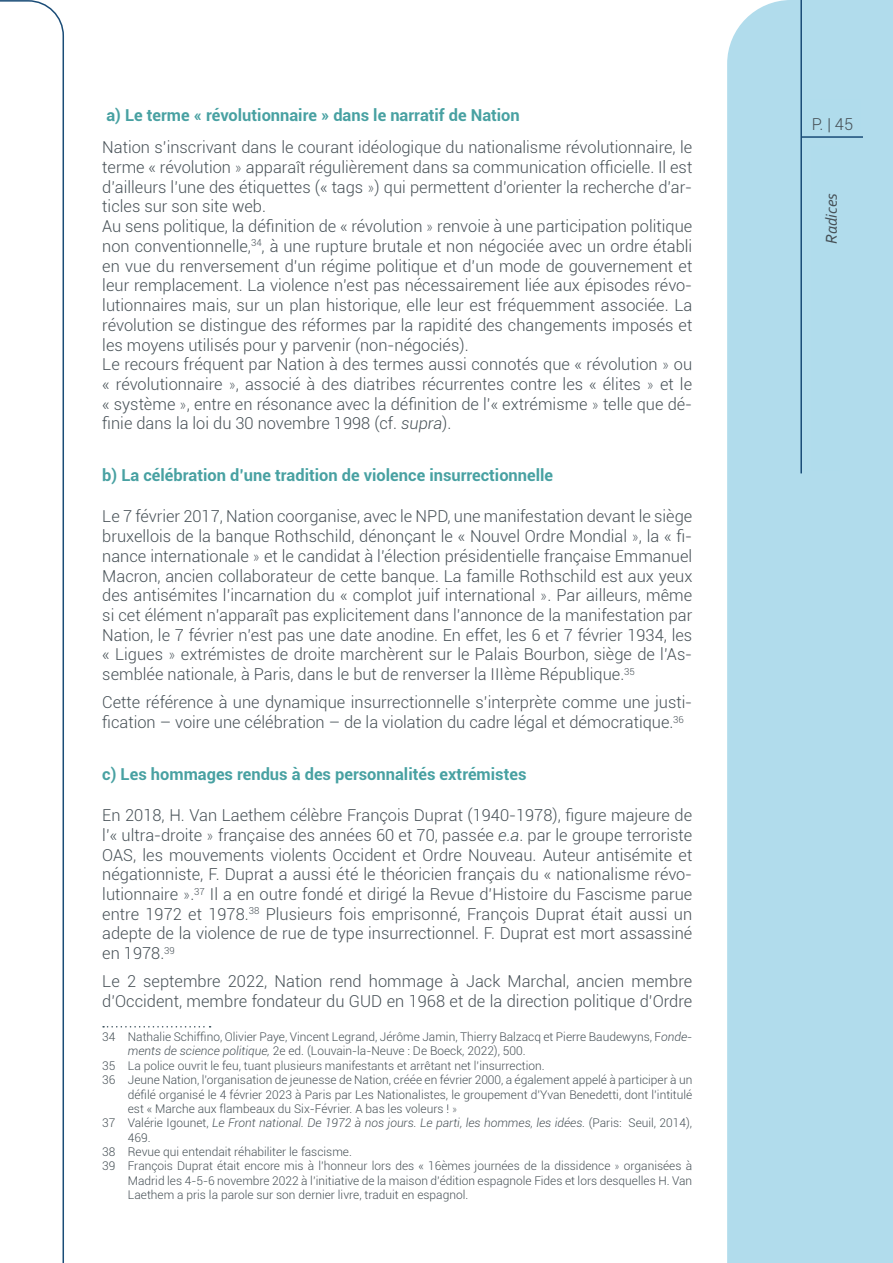
<style>
.page{position:relative;width:893px;height:1263px;background:#fff}
.page>*{position:absolute;margin:0;border:0;box-sizing:border-box;transform-origin:0 0}
.t1{font:300 16.5px/19.8px "Roboto";color:#465056}
.t2{font:700 16.5px "Roboto";color:#48a1a2}
.t3{font:italic 16.5px "Corbel";color:#465056}
.t4{font:300 12px "Roboto";color:#465056}
.t5{font:italic 300 12px "Roboto";color:#465056}
.s1{font-family:"Lato"}
.s2{font-style:italic}
.s3{font-style:normal}
</style>
<div class="page">
<svg style="left:0;top:0;width:64px;height:1263px"></svg>
<div style="left:727px;top:0;width:166px;height:1263px;background:#b1dcec"></div>
<hr style="left:800px;top:0;width:2px;height:473px;background:#1a4c77">
<div style="left:804px;top:99px;width:57px;height:33px;background:#b0dcec"></div>
<hr style="left:802px;top:136px;width:61px;height:2px;background:#1a4c77">
<div style="left:811px;top:146px;width:28px;height:324px;background:#b0dcec"></div>
<svg style="left:103px;top:1026px;width:108px;height:1px"></svg>
<p class="t2" style="left:106px;top:103px;width:415px">a) Le terme « révolutionnaire » dans le narratif de Nation</p>
<p class="t1" style="left:102px;top:137px;width:592px">Nation s’inscrivant dans le courant idéologique du nationalisme révolutionnaire, le terme « révolution <span class="s1">»</span> apparaît régulièrement dans sa communication officielle. Il est d’ailleurs l’une des étiquettes (« tags <span class="s1">»</span>) qui permettent d’orienter la recherche d’ar&shy;ticles sur son site web.<br>Au sens politique, la définition de « révolution <span class="s1">»</span> renvoie à une participation politique non conventionnelle,<sup>34</sup>, à une rupture brutale et non négociée avec un ordre établi en vue du renversement d’un régime politique et d’un mode de gouvernement et leur remplacement. La violence n’est pas nécessairement liée aux épisodes révo&shy;lutionnaires mais, sur un plan historique, elle leur est fréquemment associée. La révolution se distingue des réformes par la rapidité des changements imposés et les moyens utilisés pour y parvenir (non-négociés).<br>Le recours fréquent par Nation à des termes aussi connotés que « révolution <span class="s1">»</span> ou « révolutionnaire <span class="s1">»</span>, associé à des diatribes récurrentes contre les « élites <span class="s1">»</span> et le « système <span class="s1">»</span>, entre en résonance avec la définition de l’« extrémisme <span class="s1">»</span> telle que dé&shy;finie dans la loi du 30 novembre 1998 (cf. <span class="s2">supra</span>).</p>
<p class="t2" style="left:102px;top:464px;width:452px">b) La célébration d’une tradition de violence insurrectionnelle</p>
<p class="t1" style="left:102px;top:506px;width:592px;text-align:justify">Le 7 février 2017, Nation coorganise, avec le NPD, une manifestation devant le siège bruxellois de la banque Rothschild, dénonçant le « Nouvel Ordre Mondial <span class="s1">»</span>, la « fi&shy;nance internationale <span class="s1">»</span> et le candidat à l’élection présidentielle française Emmanuel Macron, ancien collaborateur de cette banque. La famille Rothschild est aux yeux des antisémites l’incarnation du « complot juif international <span class="s1">»</span>. Par ailleurs, même si cet élément n’apparaît pas explicitement dans l’annonce de la manifestation par Nation, le 7 février n’est pas une date anodine. En effet, les 6 et 7 février 1934, les « Ligues <span class="s1">»</span> extrémistes de droite marchèrent sur le Palais Bourbon, siège de l’As&shy;semblée nationale, à Paris, dans le but de renverser la IIIème République.<sup>35</sup></p>
<p class="t1" style="left:102px;top:692px;width:591px">Cette référence à une dynamique insurrectionnelle s’interprète comme une justi&shy;fication – voire une célébration – de la violation du cadre légal et démocratique.<sup>36</sup></p>
<p class="t2" style="left:102px;top:762px;width:426px">c) Les hommages rendus à des personnalités extrémistes</p>
<p class="t1" style="left:102px;top:805px;width:591px;text-align:justify">En 2018, H. Van Laethem célèbre François Duprat (1940-1978), figure majeure de l’« ultra-droite <span class="s1">»</span> française des années 60 et 70, passée <span class="s2">e.a</span>. par le groupe terroriste OAS, les mouvements violents Occident et Ordre Nouveau. Auteur antisémite et négationniste, F. Duprat a aussi été le théoricien français du « nationalisme révo&shy;lutionnaire <span class="s1">»</span>.<sup>37</sup> Il a en outre fondé et dirigé la Revue d’Histoire du Fascisme parue entre 1972 et 1978.<sup>38</sup> Plusieurs fois emprisonné, François Duprat était aussi un adepte de la violence de rue de type insurrectionnel. F. Duprat est mort assassiné en 1978.<sup>39</sup></p>
<p class="t1" style="left:102px;top:971px;width:591px">Le 2 septembre 2022, Nation rend hommage à Jack Marchal, ancien membre d’Occident, membre fondateur du GUD en 1968 et de la direction politique d’Ordre</p>
<p class="t4" style="left:102px;top:1028px;width:591px">34 Nathalie Schiffino, Olivier Paye, Vincent Legrand, Jérôme Jamin, Thierry Balzacq et Pierre Baudewyns, F<span class="s2">onde-</span></p>
<p class="t4" style="left:128px;top:1043px;width:399px"><span class="s2">ments de science politique,</span> 2e ed. (Louvain-la-Neuve : De Boeck, 2022), 500.</p>
<p class="t4" style="left:102px;top:1057px;width:444px">35 La police ouvrit le feu, tuant plusieurs manifestants et arrêtant net l’insurrection.</p>
<p class="t4" style="left:102px;top:1071px;width:591px">36 Jeune Nation, l’organisation de jeunesse de Nation, créée en février 2000, a également appelé à participer à un</p>
<p class="t4" style="left:128px;top:1086px;width:566px">défilé organisé le 4 février 2023 à Paris par Les Nationalistes, le groupement d’Yvan Benedetti, dont l’intitulé</p>
<p class="t4" style="left:128px;top:1100px;width:331px">est « Marche aux flambeaux du Six-Février. A bas les voleurs ! <span class="s1">»</span></p>
<p class="t5" style="left:102px;top:1115px;width:591px"><span class="s3">37 Valérie Igounet,</span> Le Front national. De 1972 à nos jours. Le parti, les hommes, les idées. <span class="s3">(Paris: Seuil, 2014),</span></p>
<p class="t4" style="left:128px;top:1129px;width:24px">469.</p>
<p class="t4" style="left:102px;top:1143px;width:251px">38 Revue qui entendait réhabiliter le fascisme.</p>
<p class="t4" style="left:102px;top:1158px;width:591px">39 François Duprat était encore mis à l’honneur lors des « 16èmes journées de la dissidence <span class="s1">»</span> organisées à</p>
<p class="t4" style="left:128px;top:1172px;width:566px">Madrid les 4-5-6 novembre 2022 à l’initiative de la maison d’édition espagnole Fides et lors desquelles H. Van</p>
<p class="t4" style="left:128px;top:1186px;width:342px">Laethem a pris la parole sur son dernier livre, traduit en espagnol.</p>
<p class="t1" style="left:812px;top:113px;width:43px">P. | 45</p>
<p class="t3" style="left:821px;top:244px;width:52px;rotate:-90deg">Radices</p>
</div>
